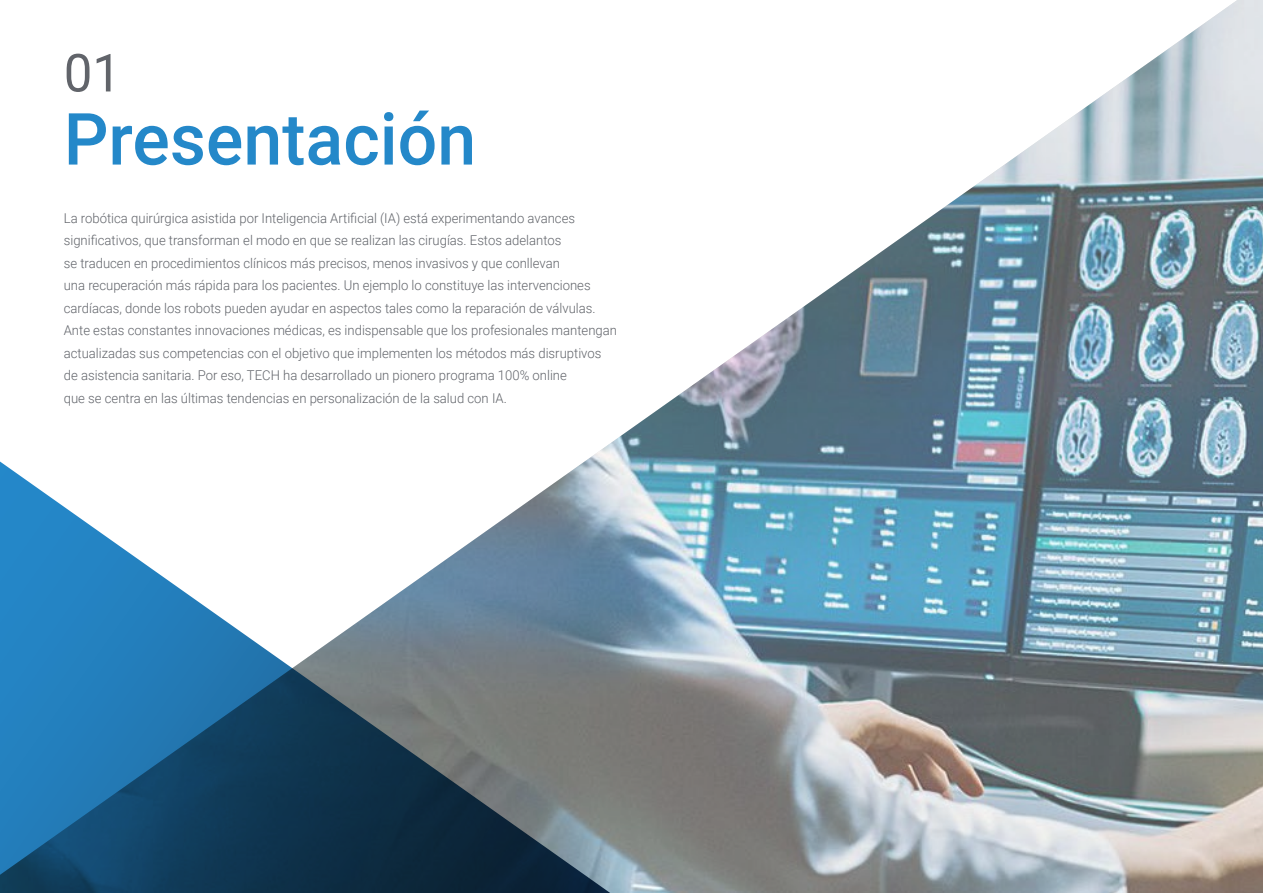
<style>
.page{position:relative;width:1263px;height:893px;background:#fff}
.page>*{position:absolute;margin:0;border:0;box-sizing:border-box;transform-origin:0 0}
.t1{font:500 72px "Roboto";color:#2488c9}
.t2{font:52.5px "Roboto";color:#61646a}
.t3{font:300 13.5px/22.5px "Roboto";color:#61646a}
</style>
<div class="page">
<img style="left:607px;top:0;width:656px;height:893px">
<svg style="left:0;top:446px;width:640px;height:447px"></svg>
<h2 class="t2" style="left:64px;top:36px;width:59px">01</h2>
<h1 class="t1" style="left:64px;top:89px;width:414px">Presentación</h1>
<p class="t3" style="left:64px;top:206px;width:555px">La robótica quirúrgica asistida por Inteligencia Artificial (IA) está experimentando avances significativos, que transforman el modo en que se realizan las cirugías. Estos adelantos<br>se traducen en procedimientos clínicos más precisos, menos invasivos y que conllevan<br>una recuperación más rápida para los pacientes. Un ejemplo lo constituye las intervenciones cardíacas, donde los robots pueden ayudar en aspectos tales como la reparación de válvulas.<br>Ante estas constantes innovaciones médicas, es indispensable que los profesionales mantengan actualizadas sus competencias con el objetivo que implementen los métodos más disruptivos de asistencia sanitaria. Por eso, TECH ha desarrollado un pionero programa 100% online<br>que se centra en las últimas tendencias en personalización de la salud con IA.</p>
</div>
